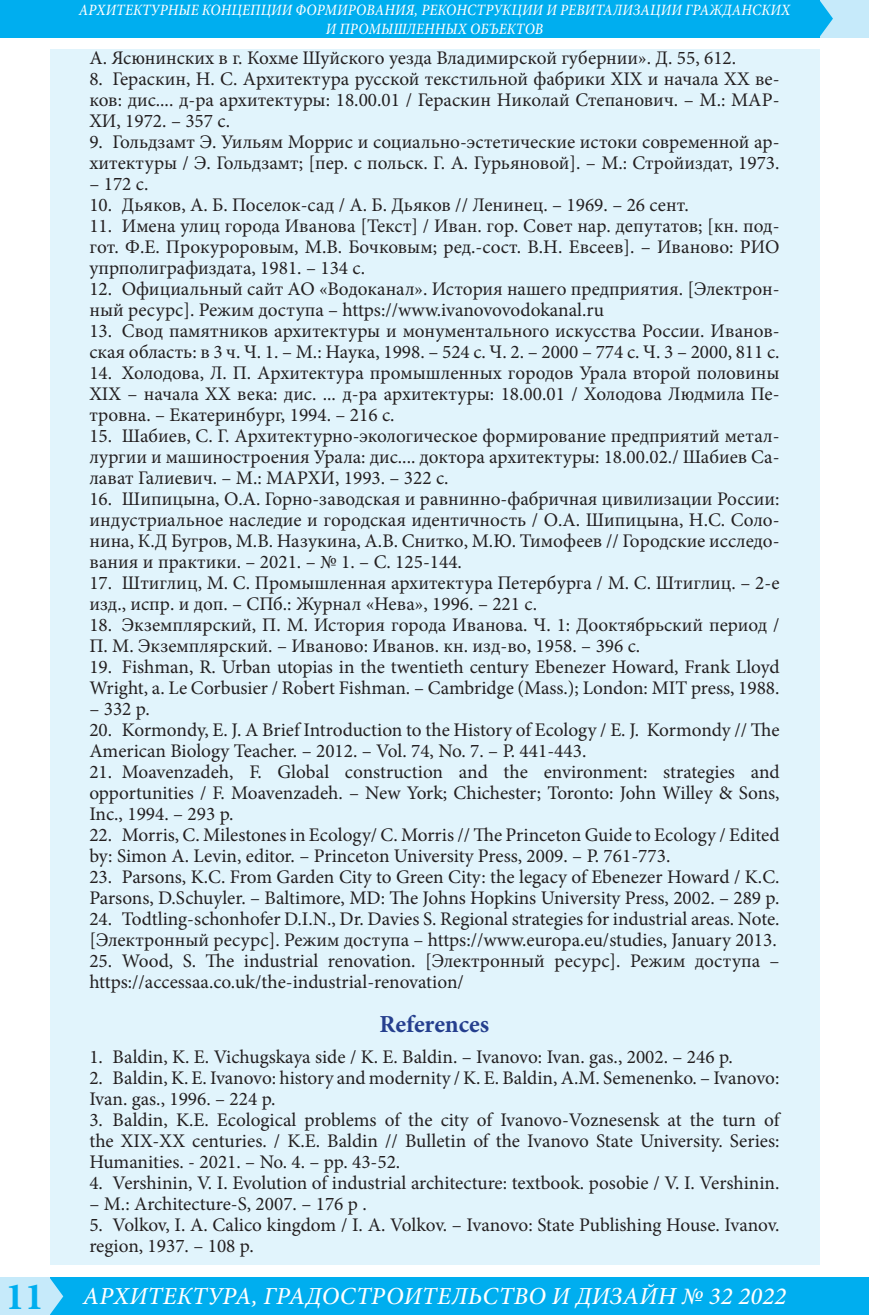
<style>
.page{position:relative;width:869px;height:1315px;background:#fff}
.page>*{position:absolute;margin:0;border:0;box-sizing:border-box;transform-origin:0 0}
.t1{font:italic 500 24.5px "Minion Pro";letter-spacing:.01em;color:#fff}
.Литература_заголовок{font:700 24.5px "Minion Pro";letter-spacing:-.005em;color:#253f8e}
.t2{font:19.25px/21px "Minion Pro";color:#231f20}
.t3{font:italic 500 15.75px/18.9px "Minion Pro";letter-spacing:.01em;color:#fff;text-align:center;scale:.9 1}
.s1{font-weight:700;font-style:normal;font-size:38.5px;color:#00aeef}
</style>
<div class="page">
<div style="left:46px;top:1277px;width:822px;height:38px;background:#00aeef"></div>
<div style="left:819px;top:0;width:49px;height:37px;background:#c6eafa"></div>
<div style="left:0;top:1277px;width:50px;height:38px;background:#c6eafa"></div>
<div style="left:0;top:0;width:819px;height:37px;background:#00aeef"></div>
<svg style="left:50px;top:1278px;width:13px;height:37px"></svg>
<svg style="left:819px;top:0;width:13px;height:37px"></svg>
<div style="left:50px;top:50px;width:768px;height:1215px;background:#e1f4fc"></div>
<p class="t3" style="left:79px;top:0;width:791px">АРХИТЕКТУРНЫЕ КОНЦЕПЦИИ ФОРМИРОВАНИЯ, РЕКОНСТРУКЦИИ И РЕВИТАЛИЗАЦИИ ГРАЖДАНСКИХ<br>И ПРОМЫШЛЕННЫХ ОБЪЕКТОВ</p>
<p class="t2" style="left:89px;top:47px;width:648px">А. Ясюнинских в г. Кохме Шуйского уезда Владимирской губернии». Д. 55, 612.</p>
<p class="t2" style="left:89px;top:68px;width:691px;text-align:justify">8. Гераскин, Н. С. Архитектура русской текстильной фабрики XIX и начала XX ве&shy;ков: дис.... д-ра архитектуры: 18.00.01 / Гераскин Николай Степанович. – М.: МАР-ХИ, 1972. – 357 с.</p>
<p class="t2" style="left:89px;top:131px;width:691px">9. Гольдзамт Э. Уильям Моррис и социально-эстетические истоки современной ар&shy;хитектуры / Э. Гольдзамт; [пер. с польск. Г. А. Гурьяновой]. – М.: Стройиздат, 1973.</p>
<p class="t2" style="left:89px;top:173px;width:61px">– 172 с.</p>
<p class="t2" style="left:89px;top:194px;width:600px">10. Дьяков, А. Б. Поселок-сад / А. Б. Дьяков // Ленинец. – 1969. – 26 сент.</p>
<p class="t2" style="left:89px;top:215px;width:691px;text-align:justify">11. Имена улиц города Иванова [Текст] / Иван. гор. Совет нар. депутатов; [кн. под&shy;гот. Ф.Е. Прокуроровым, М.В. Бочковым; ред.-сост. В.Н. Евсеев]. – Иваново: РИО упрполиграфиздата, 1981. – 134 с.</p>
<p class="t2" style="left:89px;top:278px;width:691px">12. Официальный сайт АО «Водоканал». История нашего предприятия. [Электрон&shy;ный ресурс]. Режим доступа – https://www.ivanovovodokanal.ru</p>
<p class="t2" style="left:89px;top:320px;width:691px">13. Свод памятников архитектуры и монументального искусства России. Иванов&shy;ская область: в 3 ч. Ч. 1. – М.: Наука, 1998. – 524 с. Ч. 2. – 2000 – 774 с. Ч. 3 – 2000, 811 с.</p>
<p class="t2" style="left:89px;top:362px;width:691px;text-align:justify">14. Холодова, Л. П. Архитектура промышленных городов Урала второй половины XIX – начала XX века: дис. ... д-ра архитектуры: 18.00.01 / Холодова Людмила Пе&shy;тровна. – Екатеринбург, 1994. – 216 с.</p>
<p class="t2" style="left:89px;top:425px;width:691px;text-align:justify">15. Шабиев, С. Г. Архитектурно-экологическое формирование предприятий метал&shy;лургии и машиностроения Урала: дис.... доктора архитектуры: 18.00.02./ Шабиев Са&shy;лават Галиевич. – М.: МАРХИ, 1993. – 322 с.</p>
<p class="t2" style="left:89px;top:488px;width:691px;text-align:justify">16. Шипицына, О.А. Горно-заводская и равнинно-фабричная цивилизации России: индустриальное наследие и городская идентичность / О.А. Шипицына, Н.С. Соло&shy;нина, К.Д Бугров, М.В. Назукина, А.В. Снитко, М.Ю. Тимофеев // Городские исследо&shy;вания и практики. – 2021. – № 1. – С. 125-144.</p>
<p class="t2" style="left:89px;top:572px;width:691px">17. Штиглиц, М. С. Промышленная архитектура Петербурга / М. С. Штиглиц. – 2-е изд., испр. и доп. – СПб.: Журнал «Нева», 1996. – 221 с.</p>
<p class="t2" style="left:89px;top:614px;width:691px">18. Экземплярский, П. М. История города Иванова. Ч. 1: Дооктябрьский период /<br>П. М. Экземплярский. – Иваново: Иванов. кн. изд-во, 1958. – 396 с.</p>
<p class="t2" style="left:89px;top:656px;width:691px">19. Fishman, R. Urban utopias in the twentieth century Ebenezer Howard, Frank Lloyd<br>Wright, a. Le Corbusier / Robert Fishman. – Cambridge (Mass.); London: MIT press, 1988.</p>
<p class="t2" style="left:89px;top:698px;width:62px">– 332 p.</p>
<p class="t2" style="left:89px;top:719px;width:691px">20. Kormondy, E. J. A Brief Introduction to the History of Ecology / E. J. Kormondy // The<br>American Biology Teacher. – 2012. – Vol. 74, No. 7. – P. 441-443.</p>
<p class="t2" style="left:89px;top:761px;width:691px;text-align:justify">21. Moavenzadeh, F. Global construction and the environment: strategies and opportunities / F. Moavenzadeh. – New York; Chichester; Toronto: John Willey &amp; Sons, Inc., 1994. – 293 p.</p>
<p class="t2" style="left:89px;top:824px;width:691px">22. Morris, C. Milestones in Ecology/ C. Morris // The Princeton Guide to Ecology / Edited by: Simon A. Levin, editor. – Princeton University Press, 2009. – P. 761-773.</p>
<p class="t2" style="left:89px;top:866px;width:691px">23. Parsons, K.C. From Garden City to Green City: the legacy of Ebenezer Howard / K.C.<br>Parsons, D.Schuyler. – Baltimore, MD: The Johns Hopkins University Press, 2002. – 289 p.</p>
<p class="t2" style="left:89px;top:908px;width:691px">24. Todtling-schonhofer D.I.N., Dr. Davies S. Regional strategies for industrial areas. Note. [Электронный ресурс]. Режим доступа – https://www.europa.eu/studies, January 2013.</p>
<p class="t2" style="left:89px;top:950px;width:691px">25. Wood, S. The industrial renovation. [Электронный ресурс]. Режим доступа – https://accessaa.co.uk/the-industrial-renovation/</p>
<p class="Литература_заголовок" style="left:379px;top:1007px;width:111px">References</p>
<p class="t2" style="left:89px;top:1046px;width:644px">1. Baldin, K. E. Vichugskaya side / K. E. Baldin. – Ivanovo: Ivan. gas., 2002. – 246 p.</p>
<p class="t2" style="left:89px;top:1067px;width:691px">2. Baldin, K. E. Ivanovo: history and modernity / K. E. Baldin, A.M. Semenenko. – Ivanovo:<br>Ivan. gas., 1996. – 224 p.</p>
<p class="t2" style="left:89px;top:1109px;width:691px;text-align:justify">3. Baldin, K.E. Ecological problems of the city of Ivanovo-Voznesensk at the turn of the XIX-XX centuries. / K.E. Baldin // Bulletin of the Ivanovo State University. Series:<br>Humanities. - 2021. – No. 4. – pp. 43-52.</p>
<p class="t2" style="left:89px;top:1172px;width:691px">4. Vershinin, V. I. Evolution of industrial architecture: textbook. posobie / V. I. Vershinin.</p>
<p class="t2" style="left:89px;top:1193px;width:279px">– M.: Architecture-S, 2007. – 176 p .</p>
<p class="t2" style="left:89px;top:1214px;width:691px">5. Volkov, I. A. Calico kingdom / I. A. Volkov. – Ivanovo: State Publishing House. Ivanov. region, 1937. – 108 p.</p>
<p class="t1" style="left:6px;top:1279px;width:781px"><span class="s1">11</span> АРХИТЕКТУРА, ГРАДОСТРОИТЕЛЬСТВО И ДИЗАЙН № 32 2022</p>
</div>
